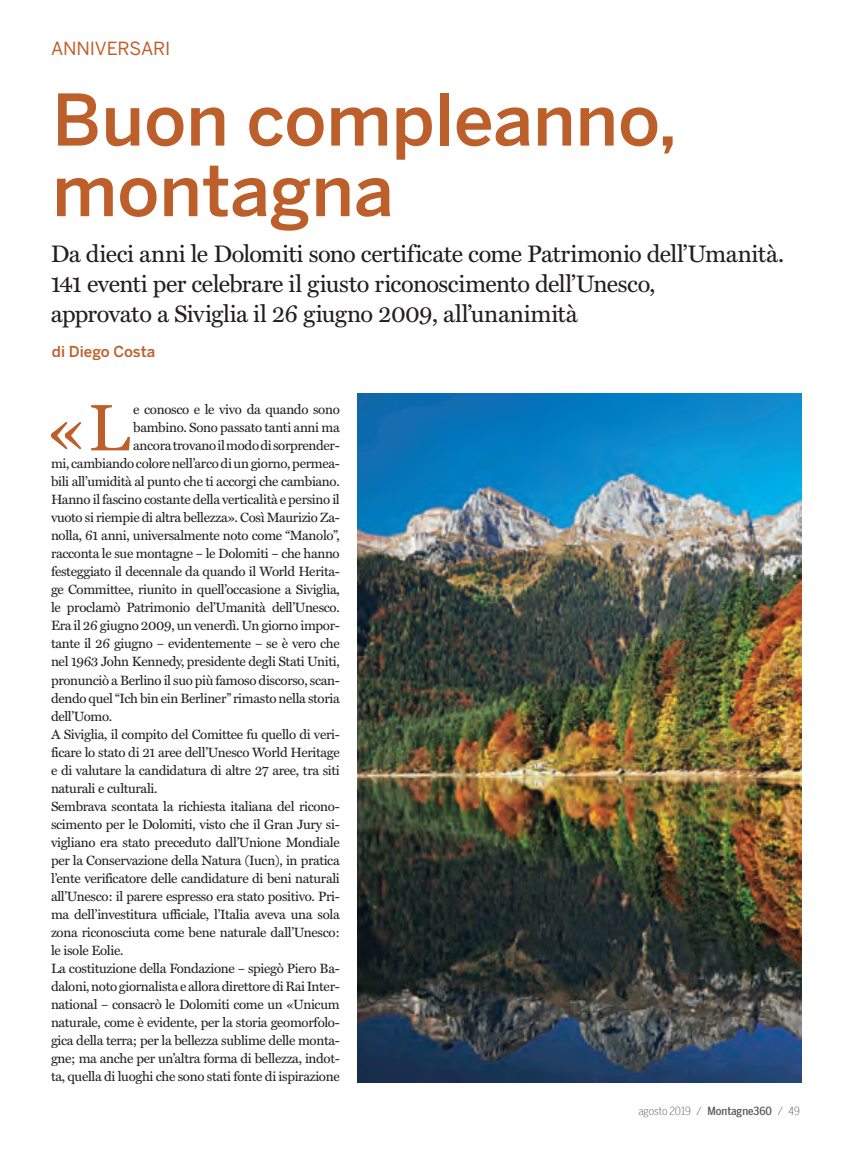
<style>
.page{position:relative;width:851px;height:1149px;background:#fff}
.page>*{position:absolute;margin:0;border:0;box-sizing:border-box;transform-origin:0 0}
.t1{font:500 70.5px/70.5px "Benton Sans";color:#bd5f2a}
.t2{font:66.15px "Miller Text";color:#bd5f2a}
.t3{font:24px/30px "Miller Text";letter-spacing:-.02em;color:#231f20}
.t4{font:18px "Benton Sans";letter-spacing:-.01em;color:#bd5f2a}
.t5{font:500 15px "Benton Sans";letter-spacing:-.005em;color:#bd5f2a}
.t6{font:13.5px "Miller Text";letter-spacing:-.025em;color:#231f20}
.t7{font:300 11.25px "Benton Sans Condensed";letter-spacing:-.005em;color:#57585a}
.s1{font-weight:500}
</style>
<div class="page">
<img style="left:358px;top:393px;width:442px;height:688px">
<h3 class="t4" style="left:51px;top:38px;width:121px">ANNIVERSARI</h3>
<h1 class="t1" style="left:52px;top:85px;width:626px">Buon compleanno, montagna</h1>
<h3 class="t3" style="left:51px;top:239px;width:734px">Da dieci anni le Dolomiti sono certificate come Patrimonio dell’Umanità.<br>141 eventi per celebrare il giusto riconoscimento dell’Unesco,<br>approvato a Siviglia il 26 giugno 2009, all’unanimità</h3>
<p class="t5" style="left:52px;top:342px;width:105px">di Diego Costa</p>
<h2 class="t2" style="left:48px;top:389px;width:84px">«L</h2>
<p class="t6" style="left:133px;top:402px;width:208px">e conosco e le vivo da quando sono</p>
<p class="t6" style="left:133px;top:420px;width:208px">bambino. Sono passato tanti anni ma</p>
<p class="t6" style="left:133px;top:438px;width:208px">ancora trovano il modo di sorprender-</p>
<p class="t6" style="left:51px;top:456px;width:290px">mi, cambiando colore nell’arco di un giorno, permea-</p>
<p class="t6" style="left:51px;top:474px;width:290px">bili all’umidità al punto che ti accorgi che cambiano.</p>
<p class="t6" style="left:51px;top:492px;width:290px">Hanno il fascino costante della verticalità e persino il</p>
<p class="t6" style="left:51px;top:510px;width:290px">vuoto si riempie di altra bellezza». Così Maurizio Za-</p>
<p class="t6" style="left:51px;top:528px;width:290px">nolla, 61 anni, universalmente noto come “Manolo”,</p>
<p class="t6" style="left:51px;top:546px;width:290px">racconta le sue montagne – le Dolomiti – che hanno</p>
<p class="t6" style="left:51px;top:564px;width:290px">festeggiato il decennale da quando il World Herita-</p>
<p class="t6" style="left:51px;top:582px;width:290px">ge Committee, riunito in quell’occasione a Siviglia,</p>
<p class="t6" style="left:51px;top:600px;width:290px">le proclamò Patrimonio del’Umanità dell’Unesco.</p>
<p class="t6" style="left:51px;top:618px;width:290px">Era il 26 giugno 2009, un venerdì. Un giorno impor-</p>
<p class="t6" style="left:51px;top:636px;width:290px">tante il 26 giugno – evidentemente – se è vero che</p>
<p class="t6" style="left:51px;top:654px;width:290px">nel 1963 John Kennedy, presidente degli Stati Uniti,</p>
<p class="t6" style="left:51px;top:672px;width:290px">pronunciò a Berlino il suo più famoso discorso, scan-</p>
<p class="t6" style="left:51px;top:690px;width:290px">dendo quel “Ich bin ein Berliner” rimasto nella storia</p>
<p class="t6" style="left:51px;top:708px;width:63px">dell’Uomo.</p>
<p class="t6" style="left:51px;top:726px;width:290px">A Siviglia, il compito del Comittee fu quello di veri-</p>
<p class="t6" style="left:51px;top:744px;width:290px">ficare lo stato di 21 aree dell’Unesco World Heritage</p>
<p class="t6" style="left:51px;top:762px;width:290px">e di valutare la candidatura di altre 27 aree, tra siti</p>
<p class="t6" style="left:51px;top:780px;width:108px">naturali e culturali.</p>
<p class="t6" style="left:51px;top:798px;width:290px">Sembrava scontata la richiesta italiana del ricono-</p>
<p class="t6" style="left:51px;top:816px;width:290px">scimento per le Dolomiti, visto che il Gran Jury si-</p>
<p class="t6" style="left:51px;top:834px;width:290px">vigliano era stato preceduto dall’Unione Mondiale</p>
<p class="t6" style="left:51px;top:852px;width:290px">per la Conservazione della Natura (Iucn), in pratica</p>
<p class="t6" style="left:51px;top:870px;width:290px">l’ente verificatore delle candidature di beni naturali</p>
<p class="t6" style="left:51px;top:887px;width:290px">all’Unesco: il parere espresso era stato positivo. Pri-</p>
<p class="t6" style="left:51px;top:905px;width:290px">ma dell’investitura ufficiale, l’Italia aveva una sola</p>
<p class="t6" style="left:51px;top:923px;width:290px">zona riconosciuta come bene naturale dall’Unesco:</p>
<p class="t6" style="left:51px;top:941px;width:74px">le isole Eolie.</p>
<p class="t6" style="left:51px;top:959px;width:290px">La costituzione della Fondazione – spiegò Piero Ba-</p>
<p class="t6" style="left:51px;top:977px;width:290px">daloni, noto giornalista e allora direttore di Rai Inter-</p>
<p class="t6" style="left:51px;top:995px;width:290px">national – consacrò le Dolomiti come un «Unicum</p>
<p class="t6" style="left:51px;top:1013px;width:290px">naturale, come è evidente, per la storia geomorfolo-</p>
<p class="t6" style="left:51px;top:1031px;width:290px">gica della terra; per la bellezza sublime delle monta-</p>
<p class="t6" style="left:51px;top:1049px;width:290px">gne; ma anche per un’altra forma di bellezza, indot-</p>
<p class="t6" style="left:51px;top:1067px;width:290px">ta, quella di luoghi che sono stati fonte di ispirazione</p>
<p class="t7" style="left:638px;top:1102px;width:163px">agosto 2019 / <span class="s1">Montagne360</span> / 49</p>
</div>
